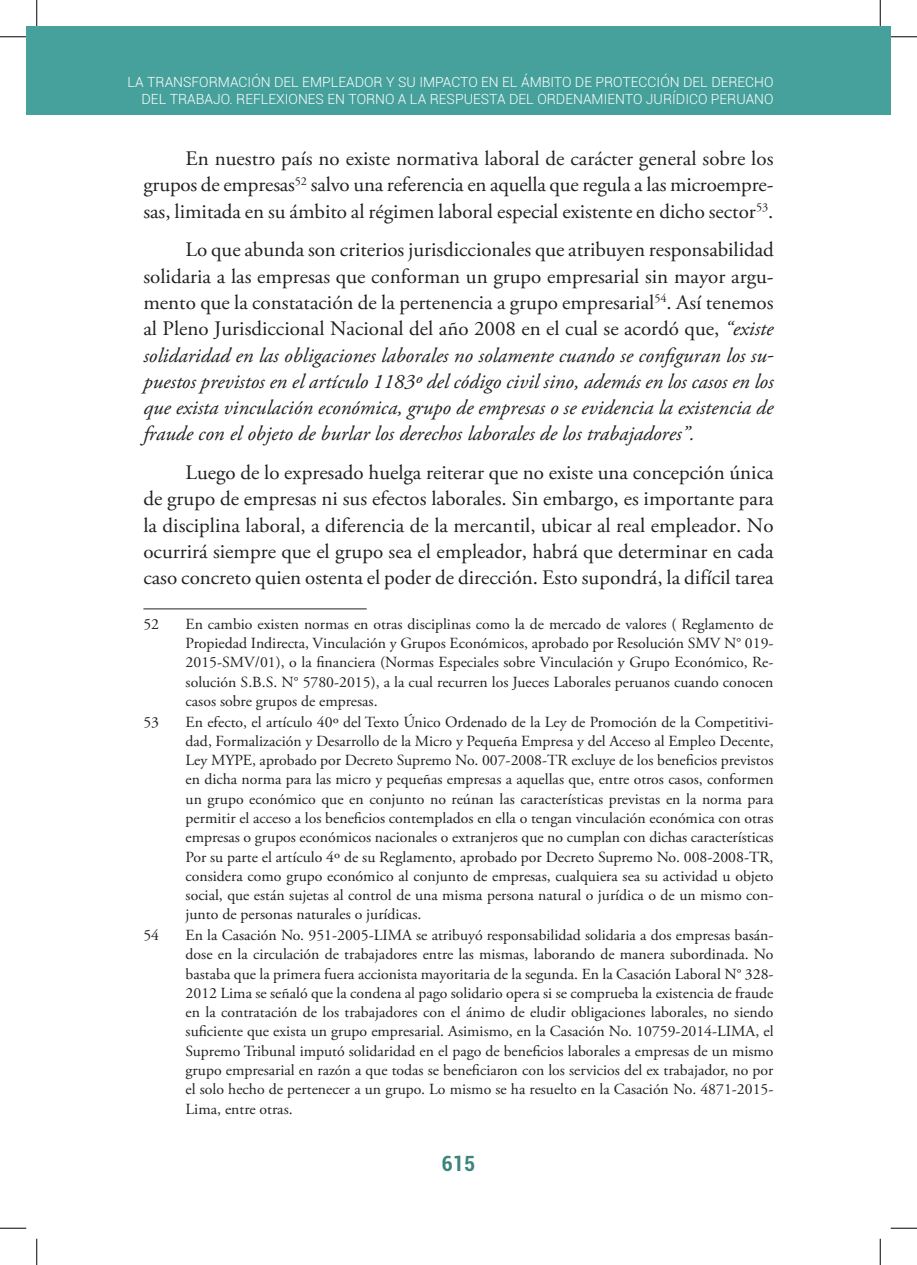
<style>
.page{position:relative;width:917px;height:1265px;background:#fff}
.page>*{position:absolute;margin:0;border:0;box-sizing:border-box;transform-origin:0 0}
.t1{font:700 condensed 21px "Roboto";color:#3b857c}
.t2{font:italic 20.65px/26.2px "Adobe Garamond Pro";color:#231f20;text-align:justify}
.t3{font:20.65px/26.2px "Adobe Garamond Pro";color:#231f20;text-align:justify}
.t4{font:15.4px/19.2px "Adobe Garamond Pro";color:#231f20;text-align:justify}
.t5{font:300 14px/17.5px "Roboto";color:#fff;text-align:right}
.s1{font-style:normal}
</style>
<div class="page">
<div style="left:27px;top:27px;width:863px;height:88px;background:#46a19c"></div>
<hr style="left:143px;top:608px;width:224px;height:1px;background:#231f20">
<svg style="left:0;top:36px;width:26px;height:1px"></svg>
<svg style="left:891px;top:36px;width:26px;height:1px"></svg>
<svg style="left:0;top:1227px;width:26px;height:1px"></svg>
<svg style="left:891px;top:1227px;width:26px;height:1px"></svg>
<svg style="left:36px;top:0;width:1px;height:26px"></svg>
<svg style="left:36px;top:1238px;width:1px;height:26px"></svg>
<svg style="left:880px;top:0;width:1px;height:26px"></svg>
<svg style="left:880px;top:1238px;width:1px;height:26px"></svg>
<p class="t5" style="left:127px;top:73px;width:648px">LA TRANSFORMACIÓN DEL EMPLEADOR Y SU IMPACTO EN EL ÁMBITO DE PROTECCIÓN DEL DERECHO<br>DEL TRABAJO. REFLEXIONES EN TORNO A LA RESPUESTA DEL ORDENAMIENTO JURÍDICO PERUANO</p>
<p class="t3" style="left:143px;top:146px;width:632px;text-indent:42px">En nuestro país no existe normativa laboral de carácter general sobre los grupos de empresas<sup>52</sup> salvo una referencia en aquella que regula a las microempre&shy;sas, limitada en su ámbito al régimen laboral especial existente en dicho sector<sup>53</sup>.</p>
<p class="t2" style="left:143px;top:237px;width:632px;text-indent:42px"><span class="s1">Lo que abunda son criterios jurisdiccionales que atribuyen responsabilidad solidaria a las empresas que conforman un grupo empresarial sin mayor argu&shy;mento que la constatación de la pertenencia a grupo empresarial</span><sup>54</sup><span class="s1">. Así tenemos al Pleno Jurisdiccional Nacional del año 2008 en el cual se acordó que,</span> “existe solidaridad en las obligaciones laborales no solamente cuando se configuran los su&shy;puestos previstos en el artículo 1183º del código civil sino, además en los casos en los que exista vinculación económica, grupo de empresas o se evidencia la existencia de fraude con el objeto de burlar los derechos laborales de los trabajadores”.</p>
<p class="t3" style="left:143px;top:460px;width:632px;text-indent:42px">Luego de lo expresado huelga reiterar que no existe una concepción única de grupo de empresas ni sus efectos laborales. Sin embargo, es importante para la disciplina laboral, a diferencia de la mercantil, ubicar al real empleador. No ocurrirá siempre que el grupo sea el empleador, habrá que determinar en cada caso concreto quien ostenta el poder de dirección. Esto supondrá, la difícil tarea</p>
<p class="t4" style="left:143px;top:614px;width:17px">52</p>
<p class="t4" style="left:186px;top:614px;width:589px">En cambio existen normas en otras disciplinas como la de mercado de valores ( Reglamento de Propiedad Indirecta, Vinculación y Grupos Económicos, aprobado por Resolución SMV N° 019- 2015-SMV/01), o la financiera (Normas Especiales sobre Vinculación y Grupo Económico, Re&shy;solución S.B.S. N° 5780-2015), a la cual recurren los Jueces Laborales peruanos cuando conocen casos sobre grupos de empresas.</p>
<p class="t4" style="left:143px;top:712px;width:17px">53</p>
<p class="t4" style="left:186px;top:712px;width:589px">En efecto, el artículo 40º del Texto Único Ordenado de la Ley de Promoción de la Competitivi&shy;dad, Formalización y Desarrollo de la Micro y Pequeña Empresa y del Acceso al Empleo Decente, Ley MYPE, aprobado por Decreto Supremo No. 007-2008-TR excluye de los beneficios previstos en dicha norma para las micro y pequeñas empresas a aquellas que, entre otros casos, conformen un grupo económico que en conjunto no reúnan las características previstas en la norma para permitir el acceso a los beneficios contemplados en ella o tengan vinculación económica con otras empresas o grupos económicos nacionales o extranjeros que no cumplan con dichas características Por su parte el artículo 4º de su Reglamento, aprobado por Decreto Supremo No. 008-2008-TR, considera como grupo económico al conjunto de empresas, cualquiera sea su actividad u objeto social, que están sujetas al control de una misma persona natural o jurídica o de un mismo con&shy;junto de personas naturales o jurídicas.</p>
<p class="t4" style="left:143px;top:926px;width:17px">54</p>
<p class="t4" style="left:186px;top:926px;width:589px">En la Casación No. 951-2005-LIMA se atribuyó responsabilidad solidaria a dos empresas basán&shy;dose en la circulación de trabajadores entre las mismas, laborando de manera subordinada. No bastaba que la primera fuera accionista mayoritaria de la segunda. En la Casación Laboral N° 328- 2012 Lima se señaló que la condena al pago solidario opera si se comprueba la existencia de fraude en la contratación de los trabajadores con el ánimo de eludir obligaciones laborales, no siendo suficiente que exista un grupo empresarial. Asimismo, en la Casación No. 10759-2014-LIMA, el Supremo Tribunal imputó solidaridad en el pago de beneficios laborales a empresas de un mismo grupo empresarial en razón a que todas se beneficiaron con los servicios del ex trabajador, no por el solo hecho de pertenecer a un grupo. Lo mismo se ha resuelto en la Casación No. 4871-2015- Lima, entre otras.</p>
<h1 class="t1" style="left:442px;top:1148px;width:35px">615</h1>
</div>
